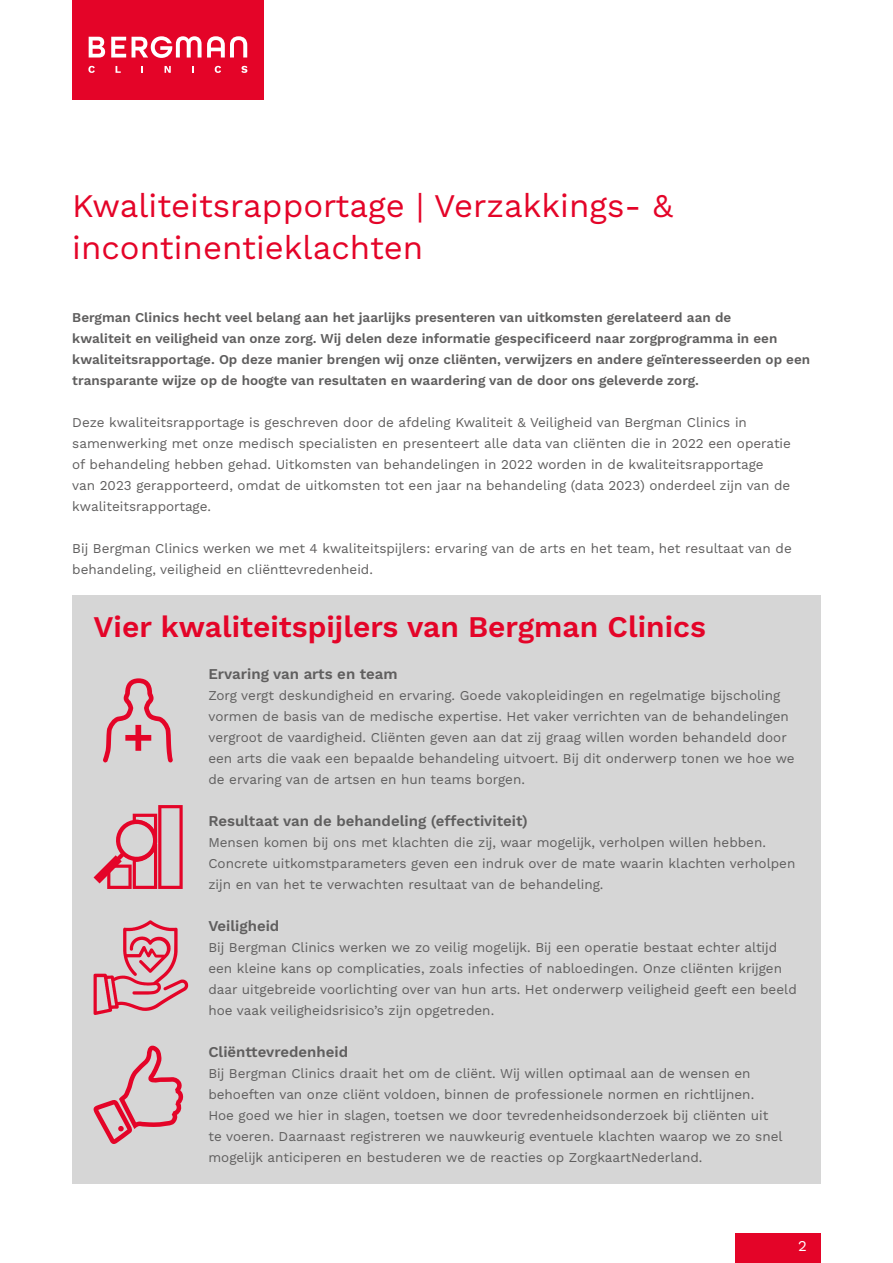
<style>
.page{position:relative;width:893px;height:1263px;background:#fff}
.page>*{position:absolute;margin:0;border:0;box-sizing:border-box;transform-origin:0 0}
.t1{font:33px/42px "Work Sans";color:#e40428}
.t2{font:600 30px "Work Sans";color:#e40428}
.t3{font:600 15px "Work Sans";color:#5f5e5e}
.t4{font:15px "Work Sans";color:#fff}
.t5{font:13.5px/21px "Work Sans";color:#5f5e5e}
.t6{font:600 13.5px/21px "Work Sans";color:#5f5e5e}
</style>
<div class="page">
<div style="left:736px;top:1233px;width:85px;height:30px;background:#e40428"></div>
<div style="left:72px;top:595px;width:749px;height:588px;background:#d6d6d6"></div>
<svg style="left:103px;top:678px;width:70px;height:85px"></svg>
<svg style="left:93px;top:1045px;width:90px;height:99px"></svg>
<svg style="left:94px;top:805px;width:89px;height:84px"></svg>
<svg style="left:94px;top:920px;width:94px;height:95px"></svg>
<div style="left:72px;top:0;width:192px;height:100px;background:#e40428"></div>
<svg style="left:89px;top:37px;width:16px;height:21px"></svg>
<svg style="left:111px;top:37px;width:15px;height:21px"></svg>
<svg style="left:132px;top:36px;width:115px;height:22px"></svg>
<svg style="left:88px;top:66px;width:7px;height:7px"></svg>
<svg style="left:116px;top:66px;width:5px;height:7px"></svg>
<svg style="left:165px;top:66px;width:6px;height:7px"></svg>
<svg style="left:192px;top:66px;width:2px;height:7px"></svg>
<svg style="left:215px;top:66px;width:6px;height:7px"></svg>
<svg style="left:241px;top:66px;width:6px;height:7px"></svg>
<h1 class="t1" style="left:72px;top:183px;width:602px">Kwaliteitsrapportage | Verzakkings- &amp; incontinentieklachten</h1>
<p class="t6" style="left:72px;top:306px;width:739px">Bergman Clinics hecht veel belang aan het jaarlijks presenteren van uitkomsten gerelateerd aan de<br>kwaliteit en veiligheid van onze zorg. Wij delen deze informatie gespecificeerd naar zorgprogramma in een kwaliteitsrapportage. Op deze manier brengen wij onze cliënten, verwijzers en andere geïnteresseerden op een transparante wijze op de hoogte van resultaten en waardering van de door ons geleverde zorg.</p>
<p class="t5" style="left:72px;top:411px;width:720px">Deze kwaliteitsrapportage is geschreven door de afdeling Kwaliteit &amp; Veiligheid van Bergman Clinics in samenwerking met onze medisch specialisten en presenteert alle data van cliënten die in 2022 een operatie of behandeling hebben gehad. Uitkomsten van behandelingen in 2022 worden in de kwaliteitsrapportage<br>van 2023 gerapporteerd, omdat de uitkomsten tot een jaar na behandeling (data 2023) onderdeel zijn van de kwaliteitsrapportage.</p>
<p class="t5" style="left:72px;top:537px;width:721px">Bij Bergman Clinics werken we met 4 kwaliteitspijlers: ervaring van de arts en het team, het resultaat van de behandeling, veiligheid en cliënttevredenheid.</p>
<h2 class="t2" style="left:94px;top:604px;width:614px">Vier kwaliteitspijlers van Bergman Clinics</h2>
<p class="t3" style="left:208px;top:662px;width:191px">Ervaring van arts en team</p>
<p class="t5" style="left:208px;top:684px;width:588px">Zorg vergt deskundigheid en ervaring. Goede vakopleidingen en regelmatige bijscholing vormen de basis van de medische expertise. Het vaker verrichten van de behandelingen vergroot de vaardigheid. Cliënten geven aan dat zij graag willen worden behandeld door een arts die vaak een bepaalde behandeling uitvoert. Bij dit onderwerp tonen we hoe we de ervaring van de artsen en hun teams borgen.</p>
<p class="t3" style="left:208px;top:809px;width:321px">Resultaat van de behandeling (effectiviteit)</p>
<p class="t5" style="left:208px;top:831px;width:589px">Mensen komen bij ons met klachten die zij, waar mogelijk, verholpen willen hebben.<br>Concrete uitkomstparameters geven een indruk over de mate waarin klachten verholpen zijn en van het te verwachten resultaat van de behandeling.</p>
<p class="t3" style="left:208px;top:914px;width:73px">Veiligheid</p>
<p class="t5" style="left:208px;top:936px;width:590px">Bij Bergman Clinics werken we zo veilig mogelijk. Bij een operatie bestaat echter altijd een kleine kans op complicaties, zoals infecties of nabloedingen. Onze cliënten krijgen daar uitgebreide voorlichting over van hun arts. Het onderwerp veiligheid geeft een beeld hoe vaak veiligheidsrisico’s zijn opgetreden.</p>
<p class="t3" style="left:208px;top:1040px;width:141px">Cliënttevredenheid</p>
<p class="t5" style="left:208px;top:1062px;width:576px">Bij Bergman Clinics draait het om de cliënt. Wij willen optimaal aan de wensen en behoeften van onze cliënt voldoen, binnen de professionele normen en richtlijnen.<br>Hoe goed we hier in slagen, toetsen we door tevredenheidsonderzoek bij cliënten uit te voeren. Daarnaast registreren we nauwkeurig eventuele klachten waarop we zo snel mogelijk anticiperen en bestuderen we de reacties op ZorgkaartNederland.</p>
<p class="t4" style="left:798px;top:1234px;width:10px">2</p>
</div>
